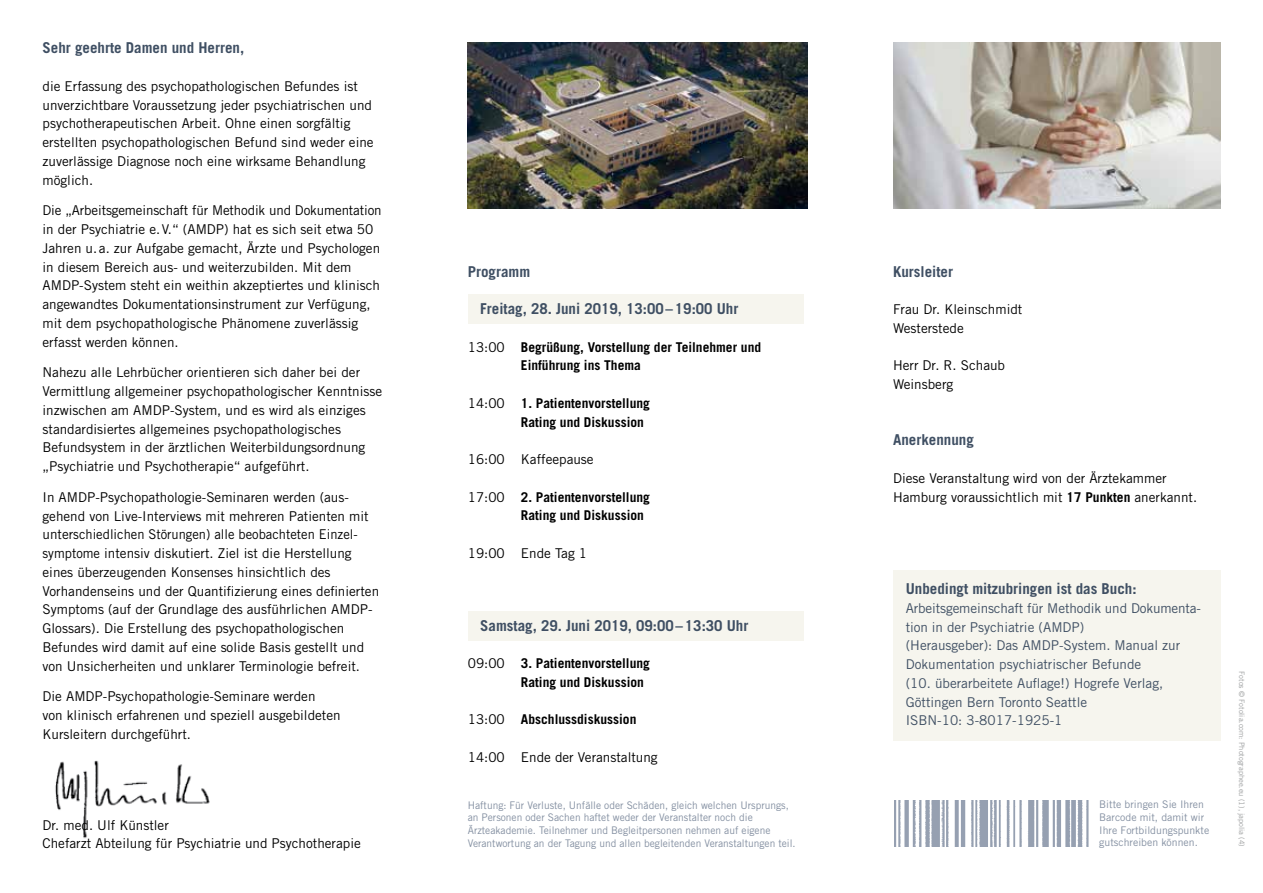
<style>
.page{position:relative;width:1263px;height:893px;background:#fff}
.page>*{position:absolute;margin:0;border:0;box-sizing:border-box;transform-origin:0 0}
.t1{font:700 15px "Trade Gothic LT Std";color:#3f4f63}
.t2{font:13.5px/18.8px "Trade Gothic LT Std";color:#000}
.t3{font:13.5px/18.8px "Trade Gothic LT Std";color:#3f4f63}
.t4{font:700 13.5px/18.8px "Trade Gothic LT Std";color:#000}
.t5{font:10.5px/12.6px "Trade Gothic LT Std";color:#838fa1}
.t6{font:7.5px "Trade Gothic LT Std";color:#9c9e9f}
.s1{font-weight:400}
.s2{font-weight:700}
</style>
<div class="page">
<img style="left:55px;top:760px;width:155px;height:79px">
<div style="left:893px;top:570px;width:327px;height:171px;background:#f6f5ee"></div>
<div style="left:468px;top:611px;width:336px;height:30px;background:#f6f5ee"></div>
<div style="left:468px;top:294px;width:336px;height:30px;background:#f6f5ee"></div>
<img style="left:893px;top:43px;width:327px;height:165px">
<img style="left:468px;top:43px;width:340px;height:165px">
<img style="left:895px;top:800px;width:193px;height:47px">
<p class="t1" style="left:43px;top:39px;width:203px">Sehr geehrte Damen und Herren,</p>
<p class="t2" style="left:43px;top:77px;width:333px">die Erfassung des psychopathologischen Befundes ist unverzichtbare Voraussetzung jeder psychiatrischen und psychotherapeutischen Arbeit. Ohne einen sorgfältig erstellten psychopathologischen Befund sind weder eine zuverlässige Diagnose noch eine wirksame Behandlung möglich.</p>
<p class="t2" style="left:43px;top:201px;width:341px">Die „Arbeitsgemeinschaft für Methodik und Dokumentation in der Psychiatrie e.V.“ (AMDP) hat es sich seit etwa 50<br>Jahren u. a. zur Aufgabe gemacht, Ärzte und Psychologen in diesem Bereich aus- und weiterzubilden. Mit dem AMDP-System steht ein weithin akzeptiertes und klinisch angewandtes Dokumentationsinstrument zur Verfügung, mit dem psychopathologische Phänomene zuverlässig erfasst werden können.</p>
<p class="t2" style="left:43px;top:363px;width:341px">Nahezu alle Lehrbücher orientieren sich daher bei der Vermittlung allgemeiner psychopathologischer Kenntnisse inzwischen am AMDP-System, und es wird als einziges standardisiertes allgemeines psychopathologisches Befundsystem in der ärztlichen Weiterbildungsordnung „Psychiatrie und Psychotherapie“ aufgeführt.</p>
<p class="t2" style="left:43px;top:488px;width:338px">In AMDP-Psychopathologie-Seminaren werden (aus&shy;gehend von Live-Interviews mit mehreren Patienten mit unterschiedlichen Störungen) alle beobachteten Einzel&shy;symptome intensiv diskutiert. Ziel ist die Herstellung eines überzeugenden Konsenses hinsichtlich des Vorhandenseins und der Quantifizierung eines definierten Symptoms (auf der Grundlage des ausführlichen AMDP-Glossars). Die Erstellung des psychopathologischen Befundes wird damit auf eine solide Basis gestellt und von Unsicherheiten und unklarer Terminologie befreit.</p>
<p class="t2" style="left:43px;top:687px;width:300px">Die AMDP-Psychopathologie-Seminare werden<br>von klinisch erfahrenen und speziell ausgebildeten<br>Kursleitern durchgeführt.</p>
<p class="t2" style="left:43px;top:815px;width:320px">Dr. med. Ulf Künstler<br>Chefarzt Abteilung für Psychiatrie und Psychotherapie</p>
<p class="t1" style="left:468px;top:262px;width:64px">Programm</p>
<p class="t1" style="left:480px;top:300px;width:260px">Freitag, 28. Juni 2019, 13:00–19:00 Uhr</p>
<p class="t4" style="left:521px;top:337px;width:242px;text-indent:-53px"><span class="s1">13:00</span> Begrüßung, Vorstellung der Teilnehmer und<br>Einführung ins Thema</p>
<p class="t4" style="left:521px;top:393px;width:131px;text-indent:-53px"><span class="s1">14:00</span> 1. Patientenvorstellung<br>Rating und Diskussion</p>
<p class="t2" style="left:468px;top:450px;width:127px">16:00 Kaffeepause</p>
<p class="t4" style="left:521px;top:487px;width:131px;text-indent:-53px"><span class="s1">17:00</span> 2. Patientenvorstellung<br>Rating und Diskussion</p>
<p class="t2" style="left:468px;top:544px;width:121px">19:00 Ende Tag 1</p>
<p class="t1" style="left:480px;top:616px;width:270px">Samstag, 29. Juni 2019, 09:00–13:30 Uhr</p>
<p class="t4" style="left:521px;top:654px;width:131px;text-indent:-53px"><span class="s1">09:00</span> 3. Patientenvorstellung<br>Rating und Diskussion</p>
<p class="t4" style="left:468px;top:710px;width:170px"><span class="s1">13:00</span> Abschlussdiskussion</p>
<p class="t2" style="left:468px;top:747px;width:191px">14:00 Ende der Veranstaltung</p>
<p class="t1" style="left:893px;top:262px;width:61px">Kursleiter</p>
<p class="t2" style="left:893px;top:300px;width:131px">Frau Dr. Kleinschmidt<br>Westerstede</p>
<p class="t2" style="left:893px;top:356px;width:114px">Herr Dr. R. Schaub<br>Weinsberg</p>
<p class="t1" style="left:893px;top:431px;width:82px">Anerkennung</p>
<p class="t2" style="left:893px;top:468px;width:306px">Diese Veranstaltung wird von der Ärztekammer<br>Hamburg voraussichtlich mit <span class="s2">17 Punkten</span> anerkannt.</p>
<p class="t1" style="left:906px;top:579px;width:232px">Unbedingt mitzubringen ist das Buch:</p>
<p class="t3" style="left:906px;top:598px;width:297px">Arbeitsgemeinschaft für Methodik und Dokumenta&shy;tion in der Psychiatrie (AMDP)<br>(Herausgeber): Das AMDP-System. Manual zur Dokumentation psychiatrischer Befunde<br>(10. überarbeitete Auflage!) Hogrefe Verlag, Göttingen Bern Toronto Seattle<br>ISBN-10: 3-8017-1925-1</p>
<p class="t5" style="left:468px;top:799px;width:329px">Haftung: Für Verluste, Unfälle oder Schäden, gleich welchen Ursprungs, an Personen oder Sachen haftet weder der Veranstalter noch die Ärzteakademie. Teilnehmer und Begleitpersonen nehmen auf eigene Verantwortung an der Tagung und allen begleitenden Veranstaltungen teil.</p>
<p class="t5" style="left:1099px;top:798px;width:111px">Bitte bringen Sie Ihren<br>Barcode mit, damit wir<br>Ihre Fortbildungspunkte gutschreiben können.</p>
<p class="t6" style="left:1246px;top:671px;width:177px;rotate:90deg">Fotos © Fotolia.com: Photographee.eu (1), japolia (4)</p>
</div>
